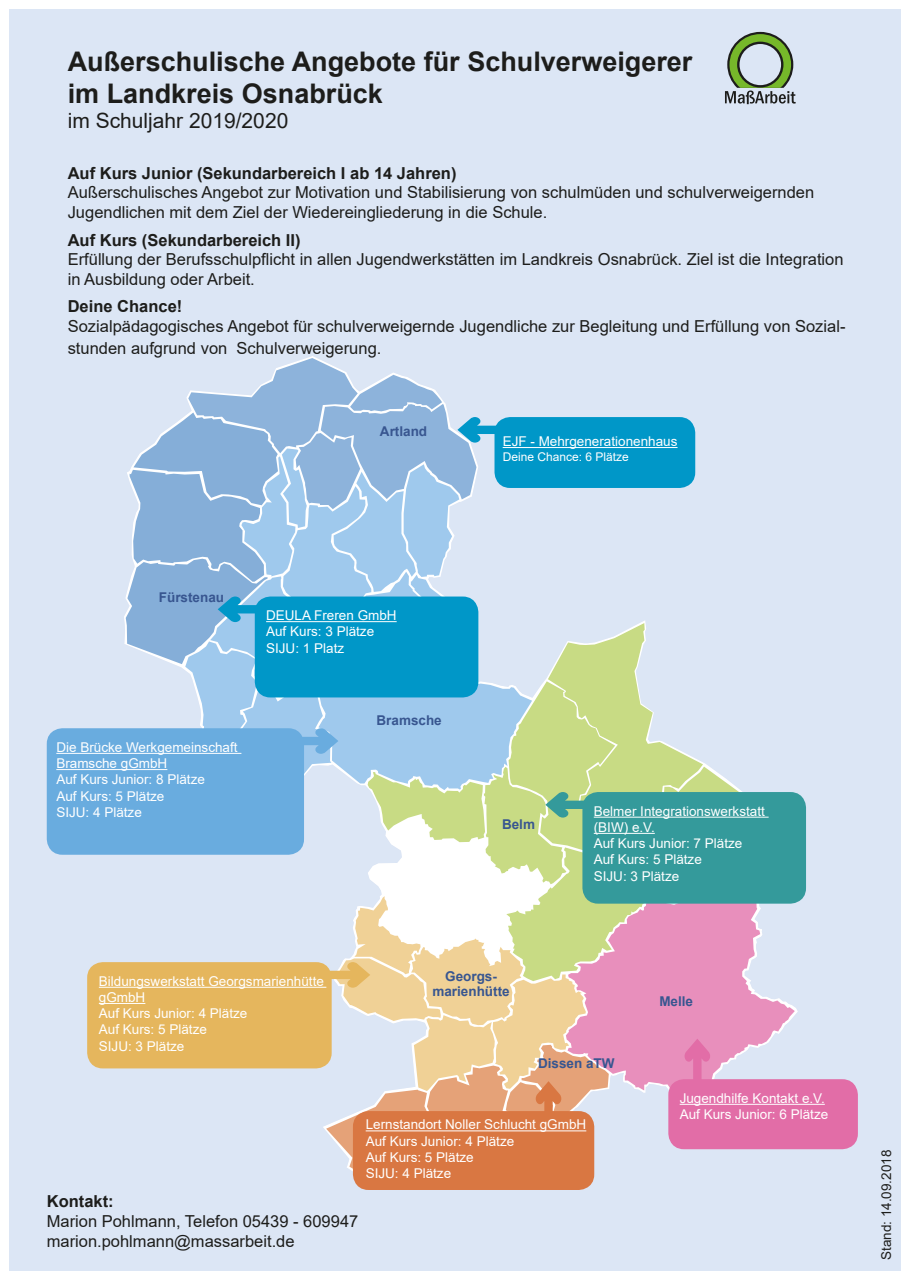
<style>
.page{position:relative;width:910px;height:1280px;background:#fff}
.page>*{position:absolute;margin:0;border:0;box-sizing:border-box;transform-origin:0 0}
.t1{font:700 27px/32.4px "Arial";color:#1d1d1b}
.t2{font:21px "Arial";color:#1d1d1b}
.t3{font:16.5px/19.8px "Arial";color:#1d1d1b}
.t4{font:700 16.5px "Arial";color:#1d1d1b}
.t5{font:13.5px/16.2px "Arial";color:#fff}
.TAB_schwarz_zentrier{font:700 13.5px "Arial";color:#385690}
.t6{font:13.5px "Arial";color:#1d1d1b}
.t7{font:12px "Arial";color:#fff}
</style>
<div class="page">
<div style="left:9px;top:9px;width:892px;height:1262px;background:#dce6f5"></div>
<svg style="left:761px;top:929px;width:34px;height:117px"></svg>
<svg style="left:725px;top:32px;width:71px;height:72px"></svg>
<div style="left:50px;top:731px;width:251px;height:121px;background:#69acdf;border-radius:13px"></div>
<div style="left:47px;top:728px;width:257px;height:127px;border:6px solid #69acdf;border-radius:13px"></div>
<hr style="left:56px;top:753px;width:185px;height:1px;background:#fff">
<hr style="left:56px;top:769px;width:111px;height:1px;background:#fff">
<div style="left:585px;top:795px;width:218px;height:106px;background:#349a9b;border-radius:13px"></div>
<div style="left:582px;top:792px;width:224px;height:112px;border:6px solid #349a9b;border-radius:13px"></div>
<hr style="left:594px;top:817px;width:175px;height:1px;background:#fff">
<div style="left:671px;top:1082px;width:184px;height:64px;background:#e26da7;border-radius:13px"></div>
<div style="left:668px;top:1079px;width:190px;height:70px;border:6px solid #e26da7;border-radius:13px"></div>
<hr style="left:680px;top:1104px;width:145px;height:1px;background:#fff">
<div style="left:90px;top:965px;width:239px;height:100px;background:#e5b65d;border-radius:13px"></div>
<div style="left:87px;top:962px;width:245px;height:106px;border:6px solid #e5b65d;border-radius:13px"></div>
<hr style="left:99px;top:987px;width:227px;height:1px;background:#fff">
<hr style="left:99px;top:1003px;width:46px;height:1px;background:#fff">
<div style="left:353px;top:1111px;width:241px;height:79px;border:6px solid #d97742;border-radius:13px"></div>
<svg style="left:126px;top:358px;width:635px;height:829px"></svg>
<hr style="left:366px;top:1130px;width:220px;height:1px;background:#fff">
<p class="t1" style="left:68px;top:45px;width:626px">Außerschulische Angebote für Schulverweigerer im Landkreis Osnabrück</p>
<p class="t2" style="left:68px;top:107px;width:222px">im Schuljahr 2019/2020</p>
<p class="t4" style="left:68px;top:161px;width:390px">Auf Kurs Junior (Sekundarbereich I ab 14 Jahren)</p>
<p class="t3" style="left:68px;top:183px;width:748px">Außerschulisches Angebot zur Motivation und Stabilisierung von schulmüden und schulverweigernden<br>Jugendlichen mit dem Ziel der Wiedereingliederung in die Schule.</p>
<p class="t4" style="left:68px;top:228px;width:234px">Auf Kurs (Sekundarbereich II)</p>
<p class="t3" style="left:68px;top:249px;width:777px">Erfüllung der Berufsschulpflicht in allen Jugendwerkstätten im Landkreis Osnabrück. Ziel ist die Integration in Ausbildung oder Arbeit.</p>
<p class="t4" style="left:68px;top:295px;width:116px">Deine Chance!</p>
<p class="t3" style="left:68px;top:315px;width:779px;line-height:21.6px">Sozialpädagogisches Angebot für schulverweigernde Jugendliche zur Begleitung und Erfüllung von Sozial&shy;stunden aufgrund von Schulverweigerung.</p>
<p class="TAB_schwarz_zentrier" style="left:380px;top:422px;width:49px">Artland</p>
<p class="TAB_schwarz_zentrier" style="left:159px;top:588px;width:67px">Fürstenau</p>
<p class="t5" style="left:56px;top:739px;width:183px">Die Brücke Werkgemeinschaft</p>
<p class="t5" style="left:56px;top:755px;width:150px">Bramsche gGmbH<br>Auf Kurs Junior: 8 Plätze<br>Auf Kurs: 5 Plätze<br>SIJU: 4 Plätze</p>
<p class="t5" style="left:266px;top:607px;width:132px">DEULA Freren GmbH</p>
<p class="t5" style="left:266px;top:623px;width:110px">Auf Kurs: 3 Plätze<br>SIJU: 1 Platz</p>
<p class="TAB_schwarz_zentrier" style="left:376px;top:711px;width:67px">Bramsche</p>
<p class="t5" style="left:503px;top:433px;width:176px">EJF - Mehrgenerationenhaus</p>
<p class="t7" style="left:503px;top:448px;width:128px">Deine Chance: 6 Plätze</p>
<p class="TAB_schwarz_zentrier" style="left:502px;top:815px;width:35px">Belm</p>
<p class="t5" style="left:594px;top:803px;width:173px">Belmer Integrationswerkstatt (BIW) e.V.</p>
<p class="t5" style="left:594px;top:835px;width:150px">Auf Kurs Junior: 7 Plätze<br>Auf Kurs: 5 Plätze<br>SIJU: 3 Plätze</p>
<p class="t5" style="left:99px;top:973px;width:227px">Bildungswerkstatt Georgsmarienhütte gGmbH<br>Auf Kurs Junior: 4 Plätze<br>Auf Kurs: 5 Plätze<br>SIJU: 3 Plätze</p>
<p class="TAB_schwarz_zentrier" style="left:445px;top:967px;width:53px">Georgs-</p>
<p class="TAB_schwarz_zentrier" style="left:432px;top:982px;width:79px">marienhütte</p>
<p class="TAB_schwarz_zentrier" style="left:538px;top:1053px;width:78px">Dissen aTW</p>
<p class="TAB_schwarz_zentrier" style="left:659px;top:992px;width:35px">Melle</p>
<p class="t4" style="left:47px;top:1190px;width:68px">Kontakt:</p>
<p class="t3" style="left:47px;top:1211px;width:313px">Marion Pohlmann, Telefon 05439 - 609947 marion.pohlmann@massarbeit.de</p>
<p class="t5" style="left:680px;top:1090px;width:147px">Jugendhilfe Kontakt e.V.</p>
<p class="t5" style="left:680px;top:1106px;width:150px">Auf Kurs Junior: 6 Plätze</p>
<p class="t5" style="left:366px;top:1116px;width:222px">Lernstandort Noller Schlucht gGmbH</p>
<p class="t5" style="left:366px;top:1133px;width:150px">Auf Kurs Junior: 4 Plätze</p>
<p class="t5" style="left:366px;top:1149px;width:110px">Auf Kurs: 5 Plätze<br>SIJU: 4 Plätze</p>
<p class="t6" style="left:877px;top:1260px;width:112px;rotate:-90deg">Stand: 14.09.2018</p>
</div>
